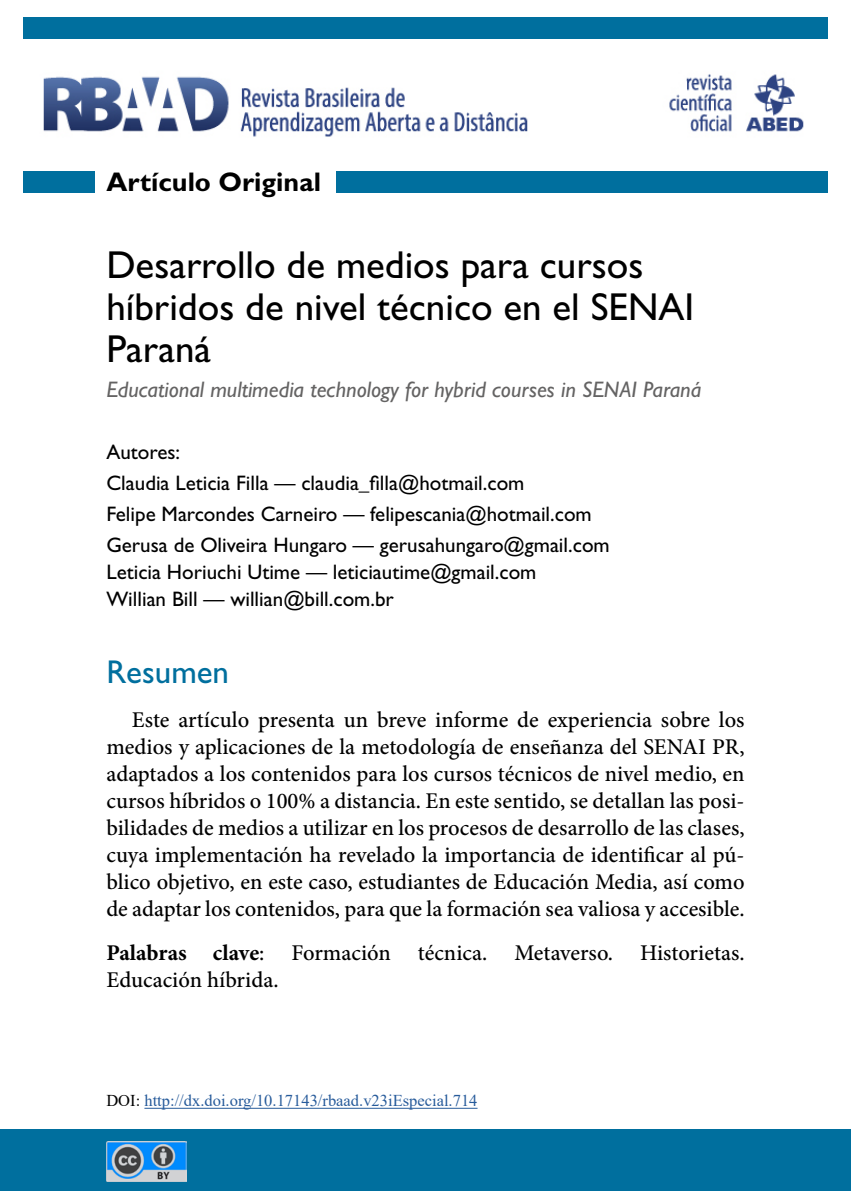
<style>
.page{position:relative;width:851px;height:1191px;background:#fff}
.page>*{position:absolute;margin:0;border:0;box-sizing:border-box;transform-origin:0 0}
.t1{font:39px/42px "Gill Sans Std";color:#000}
.t2{font:33px "Gill Sans Std";color:#006f9e}
.t3{font:700 27px "Gill Sans Std";color:#000}
.t4{font:500 22.5px/27px "Minion Pro";color:#000;text-align:justify}
.t5{font:italic 22.5px "Gill Sans Std";color:#646363}
.t6{font:21px/31px "Gill Sans Std";color:#000}
.t7{font:16.5px "Times New Roman";color:#275b9b}
.s1{font-weight:700}
.s2{color:#000}
</style>
<div class="page">
<hr style="left:104px;top:0;width:1px;height:467px;background:#006f9e">
<div style="left:23px;top:17px;width:804px;height:21px;background:#006f9e"></div>
<div style="left:23px;top:171px;width:804px;height:22px;background:#006f9e"></div>
<img style="left:43px;top:65px;width:761px;height:80px">
<div style="left:0;top:1129px;width:850px;height:62px;background:#006f9e"></div>
<div style="left:95px;top:163px;width:241px;height:34px;background:#fff"></div>
<img style="left:107px;top:1141px;width:80px;height:40px">
<hr style="left:144px;top:1107px;width:333px;height:1px;background:#275b9b">
<p class="t3" style="left:106px;top:166px;width:216px">Artículo Original</p>
<h1 class="t1" style="left:106px;top:244px;width:589px">Desarrollo de medios para cursos híbridos de nivel técnico en el SENAI<br>Paraná</h1>
<p class="t5" style="left:106px;top:377px;width:596px">Educational multimedia technology for hybrid courses in SENAI Paraná</p>
<p class="t6" style="left:106px;top:437px;width:505px">Autores:<br>Claudia Leticia Filla — claudia_filla@hotmail.com<br>Felipe Marcondes Carneiro — felipescania@hotmail.com Gerusa de Oliveira Hungaro — gerusahungaro@gmail.com</p>
<p class="t6" style="left:106px;top:559px;width:431px;line-height:26.7px">Leticia Horiuchi Utime — leticiautime@gmail.com<br>Willian Bill — willian@bill.com.br</p>
<h2 class="t2" style="left:106px;top:653px;width:124px">Resumen</h2>
<p class="t4" style="left:106px;top:706px;width:639px;text-indent:26px">Este artículo presenta un breve informe de experiencia sobre los medios y aplicaciones de la metodología de enseñanza del SENAI PR, adaptados a los contenidos para los cursos técnicos de nivel medio, en cursos híbridos o 100% a distancia. En este sentido, se detallan las posi&shy;bilidades de medios a utilizar en los procesos de desarrollo de las clases, cuya implementación ha revelado la importancia de identificar al pú&shy;blico objetivo, en este caso, estudiantes de Educación Media, así como de adaptar los contenidos, para que la formación sea valiosa y accesible.</p>
<p class="t4" style="left:106px;top:939px;width:639px"><span class="s1">Palabras clave</span>: Formación técnica. Metaverso. Historietas.<br>Educación híbrida.</p>
<p class="t7" style="left:106px;top:1089px;width:372px"><span class="s2">DOI:</span> http://dx.doi.org/10.17143/rbaad.v23iEspecial.714</p>
</div>
